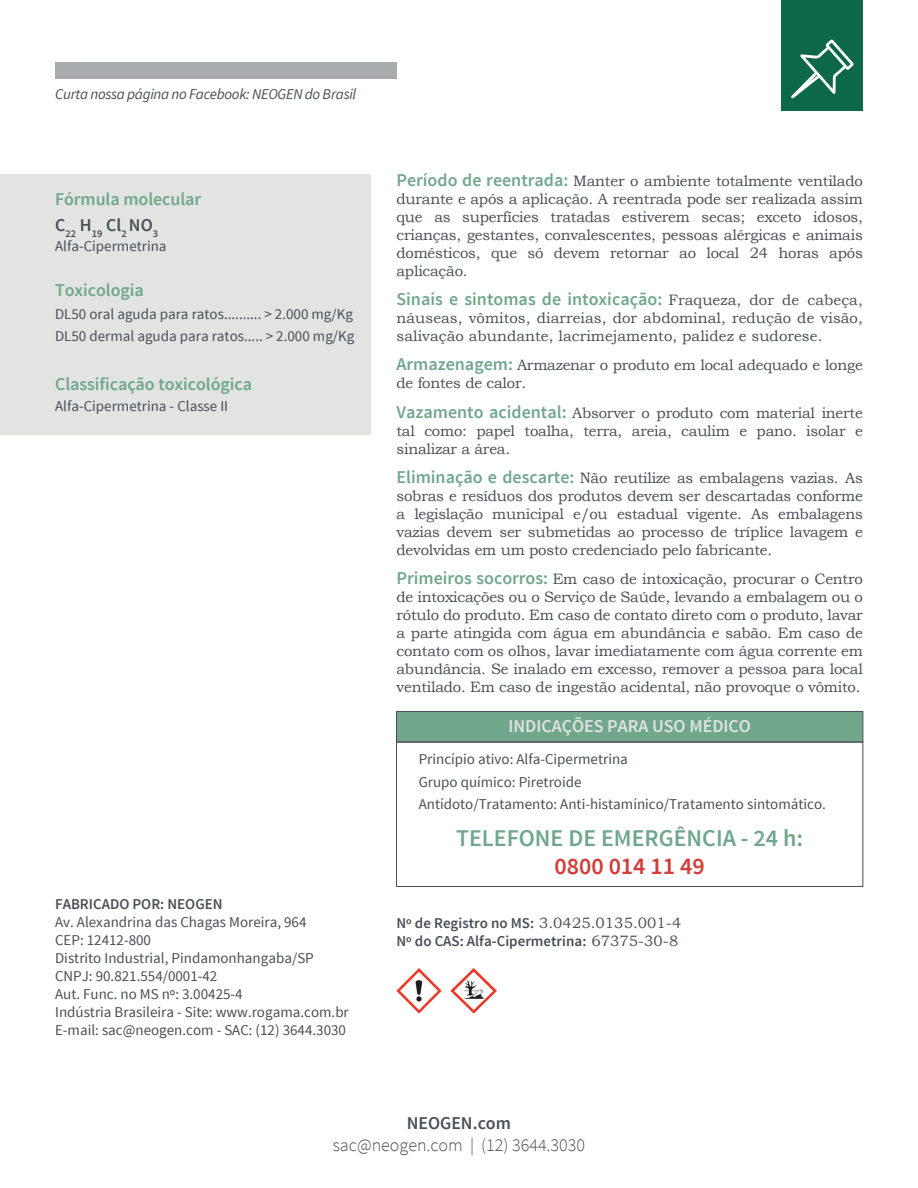
<style>
.page{position:relative;width:918px;height:1188px;background:#fff}
.page>*{position:absolute;margin:0;border:0;box-sizing:border-box;transform-origin:0 0}
.t1{font:600 24px "Source Sans Pro";color:#70a78c}
.t2{font:600 24px "Source Sans Pro";color:#d23c39}
.t3{font:600 18px/26.1px "Source Sans Pro";letter-spacing:-.005em;color:#70a78c}
.t4{font:300 18px "Source Sans Pro";color:#484f57}
.t5{font:600 18px "Source Sans Pro";color:#e1e4e1}
.t6{font:600 18px "Source Sans Pro";color:#484f57}
.t7{font:15px/18px "Bookman Old Style";letter-spacing:-.015em;color:#484f57;text-align:justify}
.t8{font:15px/18px "Source Sans Pro";color:#484f57}
.t9{font:15px/18px "Bookman Old Style";letter-spacing:.005em;color:#484f57}
.t10{font:600 15px/18px "Source Sans Pro";color:#484f57}
.t11{font:italic 15px "Source Sans Pro";letter-spacing:-.02em;color:#484f57}
.s1{color:#484f57}
.s2{font-family:"Source Sans Pro";font-weight:600;font-size:18px;color:#70a78c}
.s3{font-family:"Bookman Old Style";font-weight:400;font-size:15px;color:#484f57}
.s4{font-family:"Bookman Old Style";font-weight:400}
</style>
<div class="page">
<div style="left:0;top:174px;width:371px;height:260px;background:#e1e4e1"></div>
<div style="left:782px;top:0;width:81px;height:110px;background:#0c6849"></div>
<div style="left:55px;top:62px;width:342px;height:16px;background:#a7abad"></div>
<svg style="left:791px;top:39px;width:63px;height:59px"></svg>
<div style="left:396px;top:711px;width:467px;height:31px;background:#70a78d;border:1px solid #484f57"></div>
<div style="left:396px;top:742px;width:467px;height:145px;border:1px solid #484f57"></div>
<img style="left:397px;top:968px;width:45px;height:46px">
<img style="left:451px;top:969px;width:45px;height:45px">
<p class="t11" style="left:55px;top:85px;width:303px">Curta nossa página no Facebook: NEOGEN do Brasil</p>
<p class="t3" style="left:55px;top:187px;width:148px">Fórmula molecular<br><span class="s1">C</span><sub>22</sub> <span class="s1">H</span><sub>19</sub> <span class="s1">Cl</span><sub>2</sub> <span class="s1">NO</span><sub>3</sub></p>
<p class="t8" style="left:55px;top:237px;width:113px">Alfa-Cipermetrina</p>
<p class="t3" style="left:55px;top:278px;width:90px">Toxicologia</p>
<p class="t8" style="left:55px;top:303px;width:301px;line-height:22.5px">DL50 oral aguda para ratos.......... &gt; 2.000 mg/Kg<br>DL50 dermal aguda para ratos..... &gt; 2.000 mg/Kg</p>
<p class="t3" style="left:55px;top:372px;width:199px">Classificação toxicológica</p>
<p class="t8" style="left:55px;top:397px;width:174px">Alfa-Cipermetrina - Classe II</p>
<p class="t10" style="left:55px;top:895px;width:169px">FABRICADO POR: NEOGEN</p>
<p class="t8" style="left:55px;top:913px;width:295px">Av. Alexandrina das Chagas Moreira, 964<br>CEP: 12412-800<br>Distrito Industrial, Pindamonhangaba/SP CNPJ: 90.821.554/0001-42<br>Aut. Func. no MS nº: 3.00425-4<br>Indústria Brasileira - Site: www.rogama.com.br E-mail: sac@neogen.com - SAC: (12) 3644.3030</p>
<p class="t7" style="left:397px;top:172px;width:468px"><span class="s2">Período de reentrada:</span> Manter o ambiente totalmente ventilado durante e após a aplicação. A reentrada pode ser realizada assim que as superfícies tratadas estiverem secas; exceto idosos, crianças, gestantes, convalescentes, pessoas alérgicas e animais domésticos, que só devem retornar ao local 24 horas após aplicação.</p>
<p class="t3" style="left:397px;top:287px;width:468px">Sinais e sintomas de intoxicação: <span class="s3">Fraqueza, dor de cabeça,</span></p>
<p class="t9" style="left:397px;top:309px;width:468px">náuseas, vômitos, diarreias, dor abdominal, redução de visão, salivação abundante, lacrimejamento, palidez e sudorese.</p>
<p class="t7" style="left:397px;top:356px;width:468px"><span class="s2">Armazenagem:</span> Armazenar o produto em local adequado e longe de fontes de calor.</p>
<p class="t7" style="left:397px;top:404px;width:468px"><span class="s2">Vazamento acidental:</span> Absorver o produto com material inerte tal como: papel toalha, terra, areia, caulim e pano. isolar e sinalizar a área.</p>
<p class="t7" style="left:397px;top:469px;width:468px"><span class="s2">Eliminação e descarte:</span> Não reutilize as embalagens vazias. As sobras e resíduos dos produtos devem ser descartadas conforme a legislação municipal e/ou estadual vigente. As embalagens vazias devem ser submetidas ao processo de tríplice lavagem e devolvidas em um posto credenciado pelo fabricante.</p>
<p class="t7" style="left:397px;top:570px;width:468px"><span class="s2">Primeiros socorros:</span> Em caso de intoxicação, procurar o Centro de intoxicações ou o Serviço de Saúde, levando a embalagem ou o rótulo do produto. Em caso de contato direto com o produto, lavar a parte atingida com água em abundância e sabão. Em caso de contato com os olhos, lavar imediatamente com água corrente em abundância. Se inalado em excesso, remover a pessoa para local ventilado. Em caso de ingestão acidental, não provoque o vômito.</p>
<p class="t5" style="left:508px;top:715px;width:244px">INDICAÇÕES PARA USO MÉDICO</p>
<p class="t8" style="left:419px;top:748px;width:409px;line-height:22.5px">Princípio ativo: Alfa-Cipermetrina<br>Grupo químico: Piretroide<br>Antídoto/Tratamento: Anti-histamínico/Tratamento sintomático.</p>
<h1 class="t1" style="left:456px;top:822px;width:349px">TELEFONE DE EMERGÊNCIA - 24 h:</h1>
<h1 class="t2" style="left:555px;top:851px;width:152px">0800 014 11 49</h1>
<p class="t10" style="left:397px;top:915px;width:286px">Nº de Registro no MS: <span class="s4">3.0425.0135.001-4<br></span>Nº do CAS: Alfa-Cipermetrina: <span class="s4">67375-30-8</span></p>
<p class="t6" style="left:407px;top:1112px;width:106px">NEOGEN.com</p>
<p class="t4" style="left:333px;top:1134px;width:254px">sac@neogen.com | (12) 3644.3030</p>
</div>
